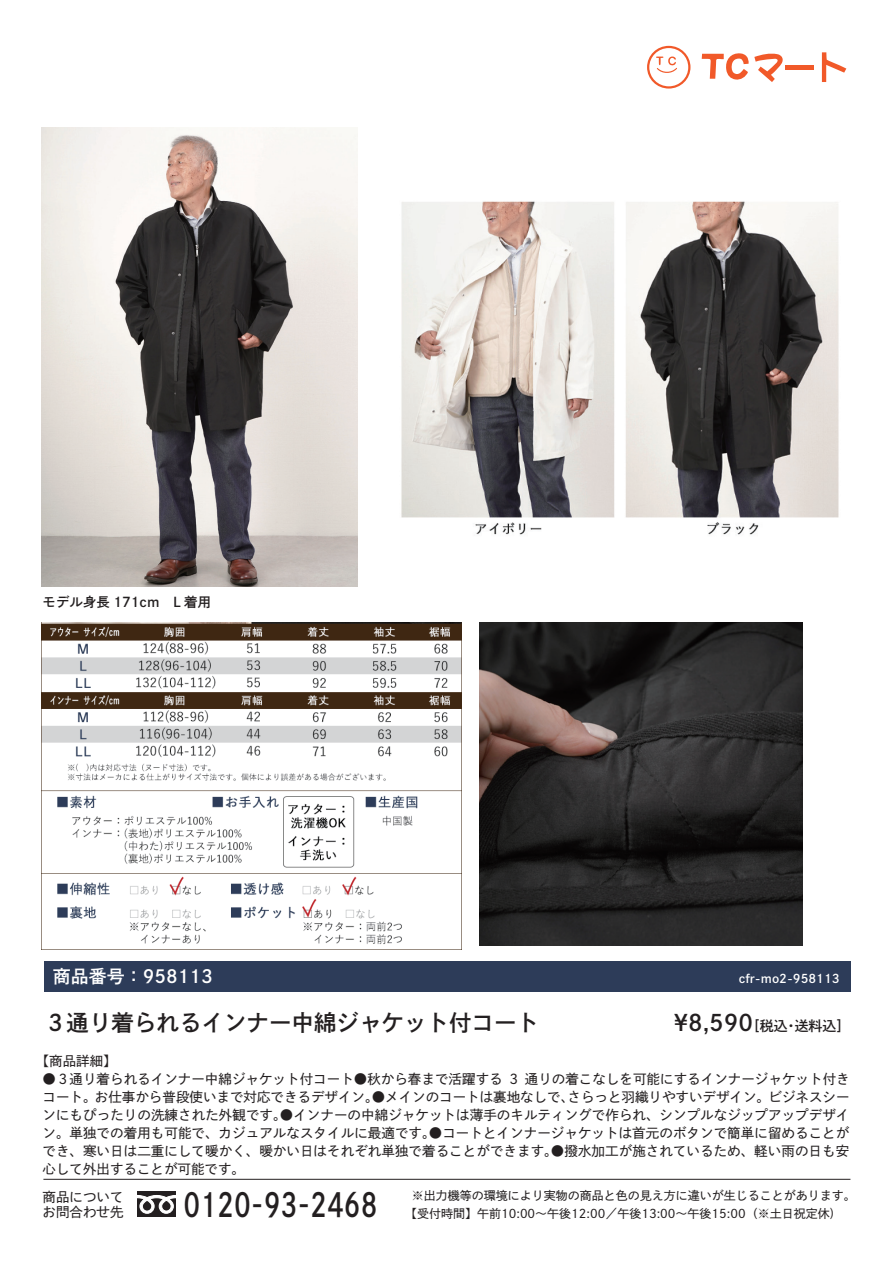
<style>
.page{position:relative;width:893px;height:1263px;background:#fff}
.page>*{position:absolute;margin:0;border:0;box-sizing:border-box;transform-origin:0 0}
.t1{font:32.55px "DNP Shuei Go Kin Std B";color:#231f20;scale:.8 1}
.t2{font:22.5px "DNP Shuei Go Kin Std B";color:#231f20}
.t3{font:18px "DNP Shuei Go Kin Std B";color:#fff}
.t4{font:13.95px "DNP Shuei Go Kin Std B";color:#231f20}
.t5{font:13.5px/18px "DNP Shuei Go Kin Std M";letter-spacing:.005em;color:#231f20;text-align:justify}
.t6{font:13.5px "DNP Shuei Go Kin Std B";color:#231f20}
.t7{font:12px "DNP Shuei Go Kin Std M";color:#231f20}
.t8{font:12px "DNP Shuei Go Kin Std B";color:#fff}
.s1{font-size:22.5px}
</style>
<div class="page">
<img style="left:401px;top:201px;width:438px;height:334px">
<img style="left:480px;top:623px;width:322px;height:322px">
<img style="left:41px;top:623px;width:420px;height:326px">
<img style="left:41px;top:128px;width:317px;height:458px">
<div style="left:44px;top:961px;width:806px;height:31px;background:#2d3c59"></div>
<div style="left:137px;top:1191px;width:39px;height:26px;background:#231f20"></div>
<svg style="left:137px;top:1195px;width:39px;height:19px"></svg>
<hr style="left:43px;top:1179px;width:807px;height:1px;background:#231f20">
<svg style="left:822px;top:52px;width:24px;height:30px"></svg>
<svg style="left:702px;top:53px;width:81px;height:29px"></svg>
<div style="left:785px;top:65px;width:28px;height:5px;background:#f15929"></div>
<svg style="left:647px;top:46px;width:43px;height:43px"></svg>
<div style="left:649px;top:48px;width:39px;height:38px;background:#fff;border-radius:50%"></div>
<svg style="left:656px;top:56px;width:21px;height:17px"></svg>
<p class="t6" style="left:43px;top:592px;width:170px">モデル身長 171cm　L 着用</p>
<h3 class="t3" style="left:53px;top:964px;width:161px">商品番号：958113</h3>
<p class="t8" style="left:739px;top:970px;width:102px">cfr-mo2-958113</p>
<h2 class="t2" style="left:44px;top:1007px;width:497px">３通り着られるインナー中綿ジャケット付コート</h2>
<p class="t4" style="left:674px;top:1016px;width:178px"><span class="s1">¥8,590</span>［税込・送料込］</p>
<p class="t5" style="left:36px;top:1051px;width:82px">【商品詳細】</p>
<p class="t5" style="left:43px;top:1069px;width:809px">●３通り着られるインナー中綿ジャケット付コート●秋から春まで活躍する 3 通りの着こなしを可能にするインナージャケット付きコート。お仕事から普段使いまで対応できるデザイン。●メインのコートは裏地なしで、さらっと羽織りやすいデザイン。ビジネスシーンにもぴったりの洗練された外観です。●インナーの中綿ジャケットは薄手のキルティングで作られ、シンプルなジップアップデザイン。単独での着用も可能で、カジュアルなスタイルに最適です。●コートとインナージャケットは首元のボタンで簡単に留めることができ、寒い日は二重にして暖かく、暖かい日はそれぞれ単独で着ることができます。●撥水加工が施されているため、軽い雨の日も安心して外出することが可能です。</p>
<p class="t7" style="left:411px;top:1205px;width:436px">【受付時間】午前10:00～午後12:00／午後13:00～午後15:00（※土日祝定休)　</p>
<p class="t7" style="left:412px;top:1188px;width:445px">※出力機等の環境により実物の商品と色の見え方に違いが生じることがあります。</p>
<p class="t5" style="left:43px;top:1189px;width:82px;line-height:15px">商品についてお問合わせ先</p>
<h1 class="t1" style="left:184px;top:1182px;width:244px">0120-93-2468</h1>
</div>
